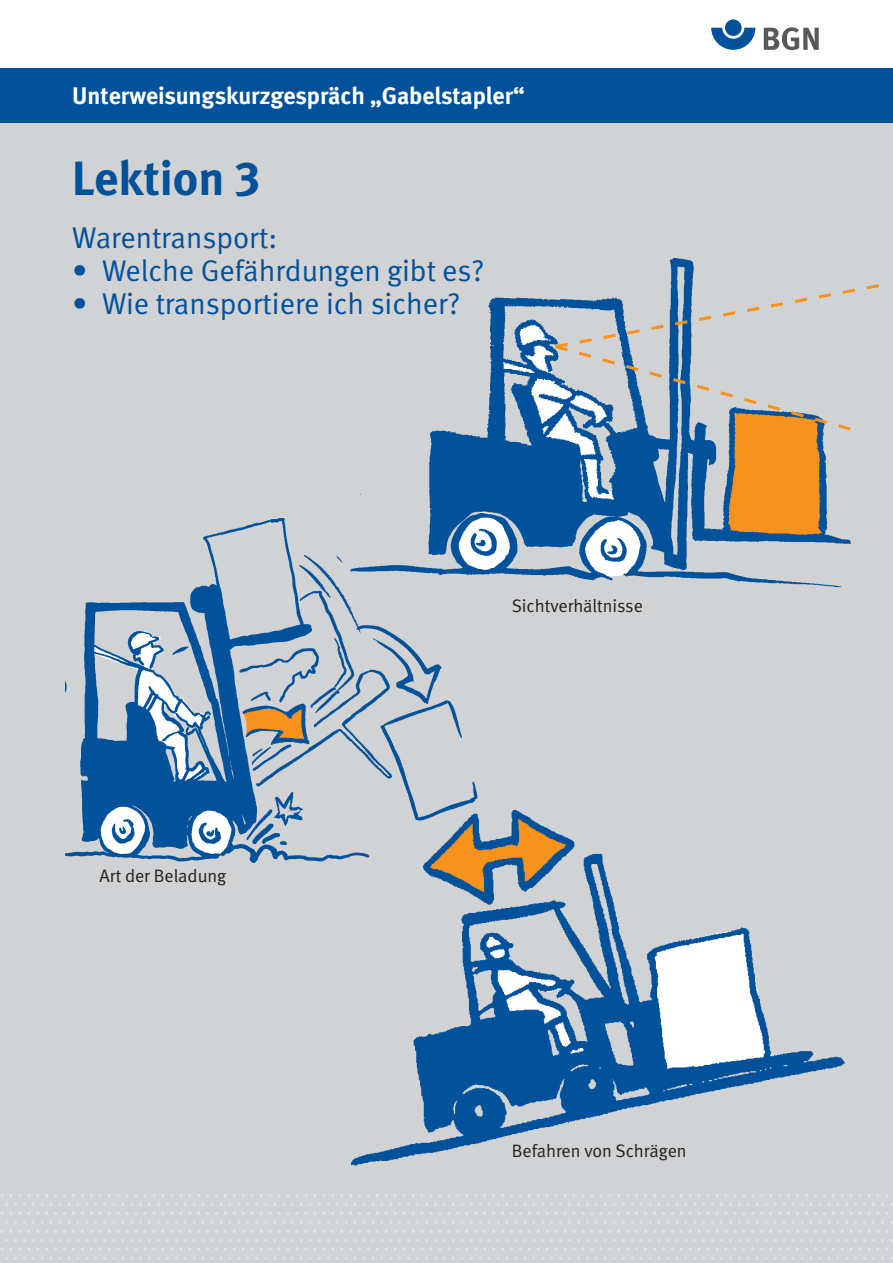
<style>
.page{position:relative;width:893px;height:1263px;background:#fff}
.page>*{position:absolute;margin:0;border:0;box-sizing:border-box;transform-origin:0 0}
.t1{font:700 48px "DGUV Meta";color:#01519b}
.t2{font:30px "DGUV Meta";color:#01519b}
.t3{font:700 24px "DGUV Meta";letter-spacing:-.005em;color:#fff}
.t4{font:18px "DGUV Meta";color:#231f20}
</style>
<div class="page">
<div style="left:0;top:113px;width:893px;height:1150px;background:#d1d2d4"></div>
<div style="left:0;top:68px;width:893px;height:54px;background:#01519b"></div>
<img style="left:360px;top:259px;width:490px;height:327px">
<img style="left:65px;top:519px;width:415px;height:343px">
<img style="left:352px;top:810px;width:493px;height:356px">
<svg style="left:499px;top:284px;width:380px;height:218px"></svg>
<svg style="left:711px;top:28px;width:44px;height:22px"></svg>
<div style="left:725px;top:19px;width:17px;height:17px;background:#01519b;border-radius:50%"></div>
<svg style="left:764px;top:27px;width:55px;height:23px"></svg>
<svg style="left:269px;top:1194px;width:38px;height:3px"></svg>
<svg style="left:412px;top:1194px;width:38px;height:3px"></svg>
<svg style="left:555px;top:1194px;width:38px;height:3px"></svg>
<svg style="left:698px;top:1194px;width:38px;height:3px"></svg>
<svg style="left:841px;top:1194px;width:38px;height:3px"></svg>
<svg style="left:269px;top:1212px;width:38px;height:3px"></svg>
<svg style="left:412px;top:1212px;width:38px;height:3px"></svg>
<svg style="left:555px;top:1212px;width:38px;height:3px"></svg>
<svg style="left:698px;top:1212px;width:38px;height:3px"></svg>
<svg style="left:841px;top:1212px;width:38px;height:3px"></svg>
<svg style="left:193px;top:1203px;width:38px;height:3px"></svg>
<svg style="left:336px;top:1203px;width:38px;height:3px"></svg>
<svg style="left:479px;top:1203px;width:38px;height:3px"></svg>
<svg style="left:622px;top:1203px;width:47px;height:3px"></svg>
<svg style="left:774px;top:1203px;width:38px;height:3px"></svg>
<svg style="left:193px;top:1221px;width:38px;height:3px"></svg>
<svg style="left:336px;top:1221px;width:38px;height:3px"></svg>
<svg style="left:479px;top:1221px;width:38px;height:3px"></svg>
<svg style="left:622px;top:1221px;width:47px;height:3px"></svg>
<svg style="left:774px;top:1221px;width:38px;height:3px"></svg>
<svg style="left:175px;top:1230px;width:164px;height:29px"></svg>
<svg style="left:340px;top:1230px;width:177px;height:29px"></svg>
<svg style="left:519px;top:1230px;width:168px;height:29px"></svg>
<svg style="left:689px;top:1230px;width:172px;height:29px"></svg>
<svg style="left:863px;top:1230px;width:30px;height:29px"></svg>
<svg style="left:1px;top:1194px;width:11px;height:3px"></svg>
<svg style="left:117px;top:1194px;width:47px;height:3px"></svg>
<svg style="left:1px;top:1212px;width:11px;height:3px"></svg>
<svg style="left:117px;top:1212px;width:47px;height:3px"></svg>
<svg style="left:50px;top:1203px;width:38px;height:3px"></svg>
<svg style="left:50px;top:1221px;width:38px;height:3px"></svg>
<svg style="left:1px;top:1230px;width:172px;height:29px"></svg>
<p class="t3" style="left:72px;top:81px;width:454px">Unterweisungskurzgespräch „Gabelstapler“</p>
<h1 class="t1" style="left:72px;top:149px;width:189px">Lektion 3</h1>
<p class="t2" style="left:72px;top:220px;width:206px">Warentransport:</p>
<p class="t2" style="left:72px;top:253px;width:414px">• Welche Gefährdungen gibt es?</p>
<p class="t2" style="left:72px;top:286px;width:389px">• Wie transportiere ich sicher?</p>
<p class="t4" style="left:99px;top:865px;width:128px">Art der Beladung</p>
<p class="t4" style="left:512px;top:596px;width:133px">Sichtverhältnisse</p>
<p class="t4" style="left:512px;top:1141px;width:176px">Befahren von Schrägen</p>
</div>
